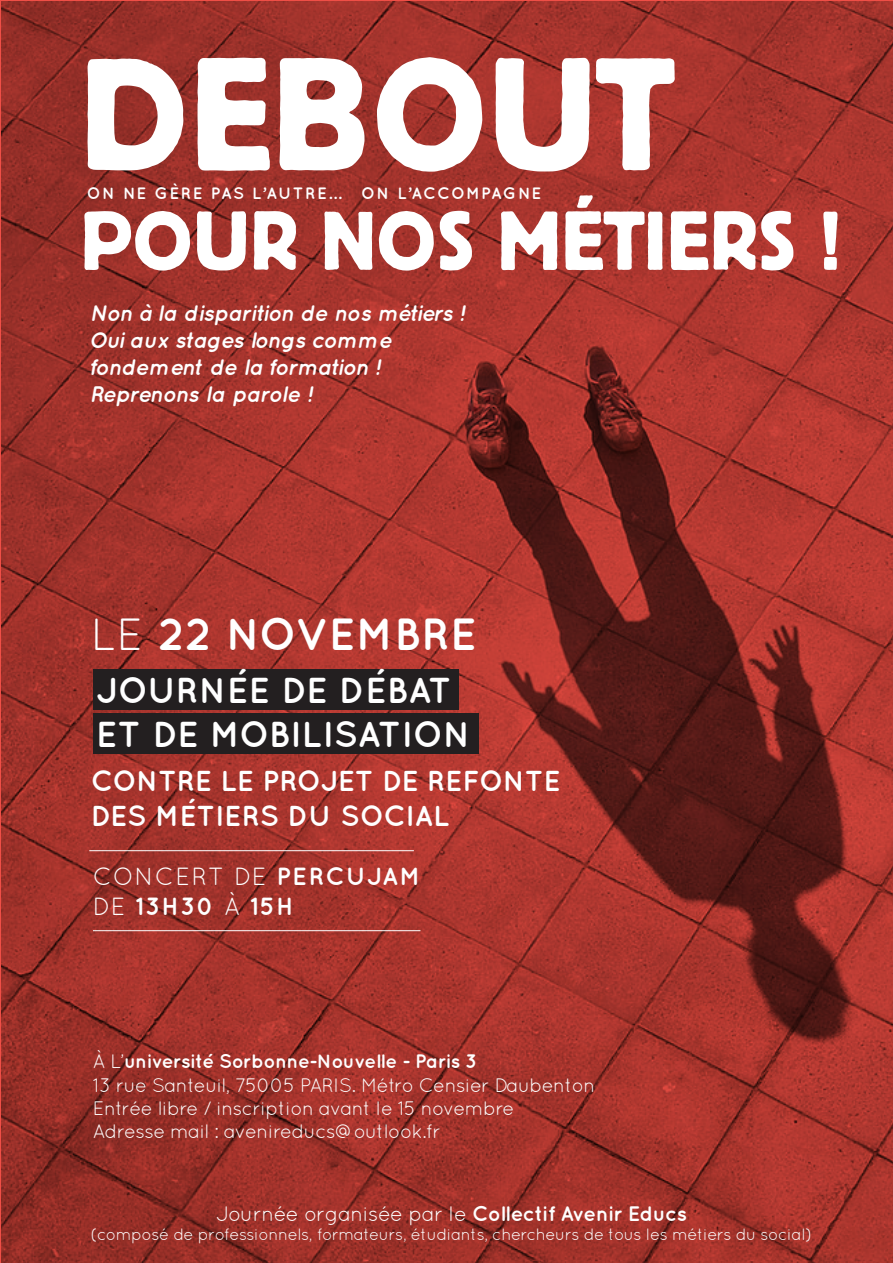
<style>
.page{position:relative;width:893px;height:1263px;background:#fff}
.page>*{position:absolute;margin:0;border:0;box-sizing:border-box;transform-origin:0 0}
.t1{font:700 45px "Quicksand";letter-spacing:.01em;color:#fff}
.t2{font:700 36px/43.2px "Quicksand";letter-spacing:.005em;color:#fff}
.t3{font:700 28.8px/34.7px "Quicksand";color:#fff}
.t4{font:700 24.9px/29.8px "Quicksand";letter-spacing:.05em;color:#fff}
.t5{font:italic 700 22.5px/27px "Quicksand";letter-spacing:-.025em;color:#fff}
.t6{font:21px "Quicksand";letter-spacing:-.025em;color:#fff}
.t7{font:19.5px "Quicksand";letter-spacing:-.025em;color:#fff}
.t8{font:700 19.5px "Quicksand";letter-spacing:-.025em;color:#fff}
.t9{font:16.5px "Quicksand";letter-spacing:-.025em;color:#fff}
.t10{font:700 16.5px "Quicksand";letter-spacing:.075em;color:#fff}
.s1{font-weight:400}
.s2{font-weight:700}
</style>
<div class="page">
<img style="left:1px;top:1px;width:892px;height:1262px">
<svg style="left:84px;top:195px;width:753px;height:76px"></svg>
<svg style="left:88px;top:57px;width:587px;height:115px"></svg>
<div style="left:93px;top:669px;width:366px;height:41px;background:#231f20"></div>
<div style="left:93px;top:713px;width:385px;height:41px;background:#231f20"></div>
<hr style="left:89px;top:850px;width:325px;height:1px;background:#fff">
<hr style="left:93px;top:930px;width:327px;height:1px;background:#fff">
<p class="t10" style="left:87px;top:183px;width:254px">ON NE GÈRE PAS L’AUTRE…</p>
<p class="t10" style="left:361px;top:183px;width:181px">ON L’ACCOMPAGNE</p>
<p class="t5" style="left:90px;top:299px;width:376px">Non à la disparition de nos métiers !</p>
<p class="t5" style="left:90px;top:326px;width:304px">Oui aux stages longs comme fondement de la formation !</p>
<p class="t5" style="left:90px;top:380px;width:224px">Reprenons la parole !</p>
<p class="t1" style="left:91px;top:607px;width:387px"><span class="s1">LE</span> 22 NOVEMBRE</p>
<p class="t2" style="left:96px;top:668px;width:376px">JOURNÉE DE DÉBAT<br>ET DE MOBILISATION</p>
<p class="t3" style="left:91px;top:763px;width:471px">CONTRE LE PROJET DE REFONTE<br>DES MÉTIERS DU SOCIAL</p>
<p class="t4" style="left:93px;top:860px;width:329px"><span class="s1">CONCERT DE</span> PERCUJAM<br><span class="s1">DE</span> 13H30 <span class="s1">À</span> 15H</p>
<p class="t8" style="left:93px;top:1050px;width:386px"><span class="s1">À L’</span>université Sorbonne-Nouvelle - Paris 3</p>
<p class="t7" style="left:93px;top:1074px;width:504px">13 rue Santeuil, 75005 PARIS. Métro Censier Daubenton</p>
<p class="t7" style="left:93px;top:1097px;width:423px">Entrée libre / inscription avant le 15 novembre</p>
<p class="t7" style="left:93px;top:1120px;width:349px">Adresse mail : avenireducs@outlook.fr</p>
<p class="t6" style="left:216px;top:1201px;width:472px">Journée organisée par le <span class="s2">Collectif Avenir Educs</span></p>
<p class="t9" style="left:91px;top:1225px;width:723px">(composé de professionnels, formateurs, étudiants, chercheurs de tous les métiers du social)</p>
</div>
